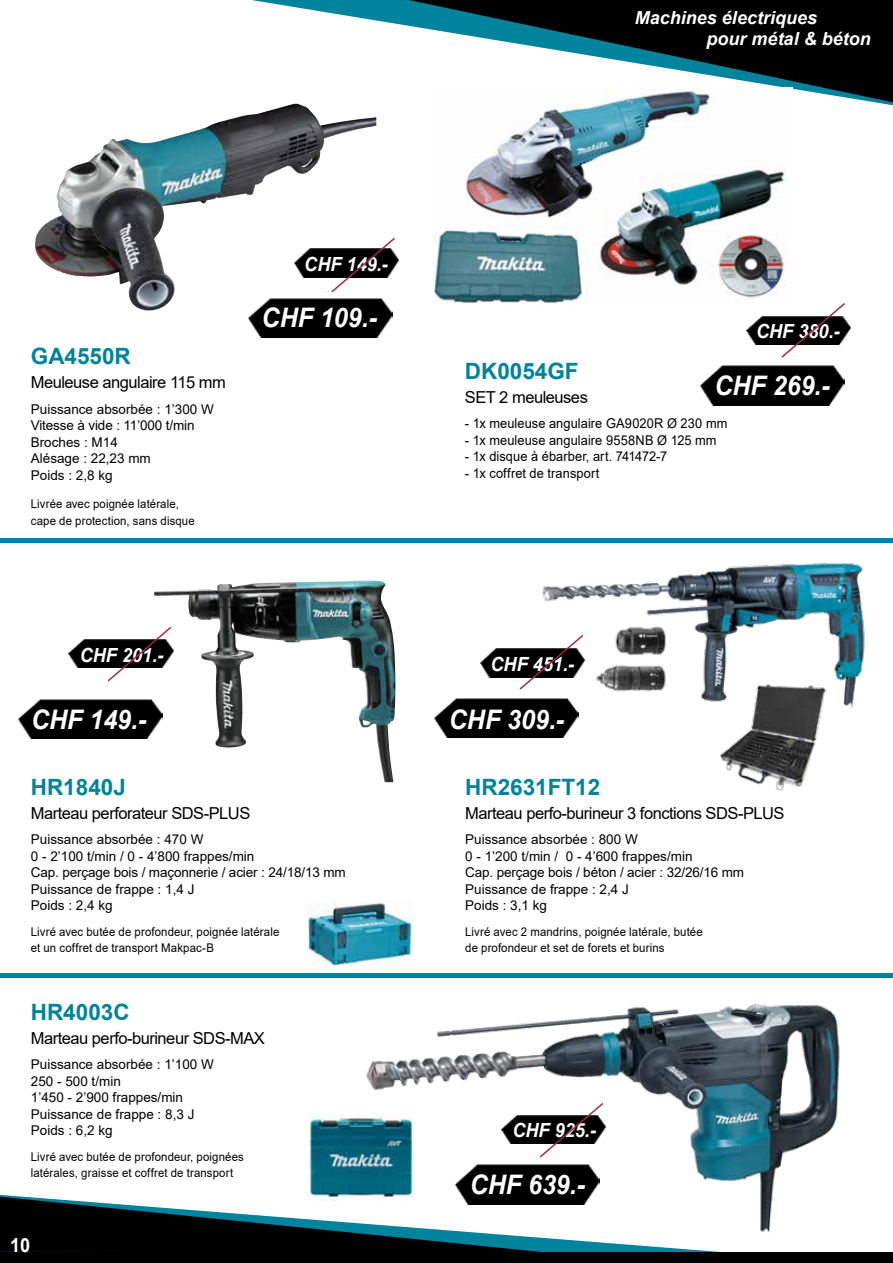
<style>
.page{position:relative;width:893px;height:1263px;background:#fff}
.page>*{position:absolute;margin:0;border:0;box-sizing:border-box;transform-origin:0 0}
.t1{font:italic 700 26.85px "Arial";color:#fff;scale:.93 1}
.t2{font:700 22.5px "Arial";color:#00839c}
.t3{font:italic 700 19.5px "Arial";color:#fff;scale:.93 1}
.t4{font:700 19.5px "Arial";color:#fff;scale:.93 1}
.t5{font:italic 700 18px/21.6px "Arial";color:#fff}
.t6{font:16.5px "Arial";letter-spacing:-.03em;color:#000}
.t7{font:13.5px/16.5px "Arial";color:#000}
.t8{font:13.5px "Arial";color:#000;scale:.95 1}
.t9{font:12px/16.5px "Arial";letter-spacing:.01em;color:#000;scale:.95 1}
</style>
<div class="page">
<svg style="left:252px;top:0;width:641px;height:105px"></svg>
<svg style="left:409px;top:0;width:484px;height:102px;fill:#000"></svg>
<svg style="left:0;top:1195px;width:360px;height:57px"></svg>
<hr style="left:0;top:973px;width:893px;height:4px;background:#00839c">
<hr style="left:0;top:538px;width:893px;height:4px;background:#00839c">
<div style="left:0;top:1252px;width:893px;height:11px;background:#000"></div>
<img style="left:360px;top:925px;width:486px;height:327px">
<img style="left:35px;top:104px;width:258px;height:172px">
<img style="left:433px;top:88px;width:360px;height:216px">
<img style="left:154px;top:581px;width:199px;height:167px">
<img style="left:542px;top:563px;width:323px;height:145px">
<img style="left:720px;top:682px;width:107px;height:108px">
<img style="left:249px;top:298px;width:144px;height:40px">
<img style="left:294px;top:249px;width:105px;height:28px">
<img style="left:701px;top:366px;width:143px;height:39px">
<img style="left:746px;top:316px;width:104px;height:29px">
<img style="left:18px;top:699px;width:144px;height:40px">
<img style="left:69px;top:639px;width:37px;height:29px">
<img style="left:435px;top:698px;width:144px;height:40px">
<img style="left:481px;top:649px;width:37px;height:28px">
<img style="left:501px;top:1115px;width:105px;height:29px">
<svg style="left:330px;top:238px;width:67px;height:55px"></svg>
<svg style="left:780px;top:301px;width:67px;height:57px"></svg>
<svg style="left:106px;top:625px;width:67px;height:58px"></svg>
<svg style="left:518px;top:633px;width:67px;height:58px"></svg>
<svg style="left:538px;top:1101px;width:67px;height:58px"></svg>
<img style="left:456px;top:1165px;width:144px;height:39px">
<img style="left:308px;top:1115px;width:106px;height:86px">
<img style="left:307px;top:901px;width:105px;height:65px">
<h3 class="t5" style="left:707px;top:7px;width:166px;text-indent:-72px">Machines électriques<br>pour métal &amp; béton</h3>
<h3 class="t3" style="left:304px;top:251px;width:91px">CHF 149.-</h3>
<h2 class="t2" style="left:31px;top:341px;width:102px">GA4550R</h2>
<p class="t6" style="left:31px;top:371px;width:197px">Meuleuse angulaire 115 mm</p>
<p class="t7" style="left:31px;top:401px;width:185px">Puissance absorbée : 1’300 W<br>Vitesse à vide : 11’000 t/min<br>Broches : M14<br>Alésage : 22,23 mm<br>Poids : 2,8 kg</p>
<p class="t9" style="left:31px;top:496px;width:174px">Livrée avec poignée latérale, cape de protection, sans disque</p>
<h1 class="t1" style="left:262px;top:300px;width:126px">CHF 109.-</h1>
<h3 class="t3" style="left:80px;top:642px;width:91px">CHF 201.-</h3>
<h1 class="t1" style="left:31px;top:701px;width:126px">CHF 149.-</h1>
<h2 class="t2" style="left:31px;top:771px;width:97px">HR1840J</h2>
<p class="t6" style="left:31px;top:802px;width:221px">Marteau perforateur SDS-PLUS</p>
<p class="t7" style="left:31px;top:831px;width:317px">Puissance absorbée : 470 W<br>0 - 2’100 t/min / 0 - 4’800 frappes/min<br>Cap. perçage bois / maçonnerie / acier : 24/18/13 mm<br>Puissance de frappe : 1,4 J<br>Poids : 2,4 kg</p>
<p class="t9" style="left:31px;top:923px;width:263px">Livré avec butée de profondeur, poignée latérale et un coffret de transport Makpac-B</p>
<h2 class="t2" style="left:31px;top:996px;width:100px">HR4003C</h2>
<p class="t6" style="left:31px;top:1026px;width:236px">Marteau perfo-burineur SDS-MAX</p>
<p class="t7" style="left:31px;top:1056px;width:185px">Puissance absorbée : 1’100 W<br>250 - 500 t/min<br>1’450 - 2’900 frappes/min<br>Puissance de frappe : 8,3 J<br>Poids : 6,2 kg</p>
<p class="t9" style="left:31px;top:1148px;width:226px">Livré avec butée de profondeur, poignées latérales, graisse et coffret de transport</p>
<h3 class="t4" style="left:10px;top:1232px;width:23px">10</h3>
<h3 class="t3" style="left:756px;top:319px;width:91px">CHF 380.-</h3>
<h2 class="t2" style="left:465px;top:355px;width:115px">DK0054GF</h2>
<p class="t6" style="left:465px;top:386px;width:124px">SET 2 meuleuses</p>
<p class="t8" style="left:465px;top:414px;width:278px">- 1x meuleuse angulaire GA9020R Ø 230 mm</p>
<p class="t8" style="left:465px;top:431px;width:266px">- 1x meuleuse angulaire 9558NB Ø 125 mm</p>
<p class="t8" style="left:465px;top:447px;width:214px">- 1x disque à ébarber, art. 741472-7</p>
<p class="t8" style="left:465px;top:464px;width:143px">- 1x coffret de transport</p>
<h1 class="t1" style="left:714px;top:367px;width:126px">CHF 269.-</h1>
<h3 class="t3" style="left:490px;top:651px;width:91px">CHF 451.-</h3>
<h1 class="t1" style="left:449px;top:701px;width:126px">CHF 309.-</h1>
<h2 class="t2" style="left:465px;top:771px;width:137px">HR2631FT12</h2>
<p class="t6" style="left:465px;top:802px;width:321px">Marteau perfo-burineur 3 fonctions SDS-PLUS</p>
<p class="t7" style="left:465px;top:831px;width:280px">Puissance absorbée : 800 W<br>0 - 1’200 t/min / 0 - 4’600 frappes/min<br>Cap. perçage bois / béton / acier : 32/26/16 mm<br>Puissance de frappe : 2,4 J<br>Poids : 3,1 kg</p>
<p class="t9" style="left:465px;top:923px;width:251px">Livré avec 2 mandrins, poignée latérale, butée de profondeur et set de forets et burins</p>
<h3 class="t3" style="left:512px;top:1117px;width:91px">CHF 925.-</h3>
<h1 class="t1" style="left:470px;top:1166px;width:126px">CHF 639.-</h1>
</div>
